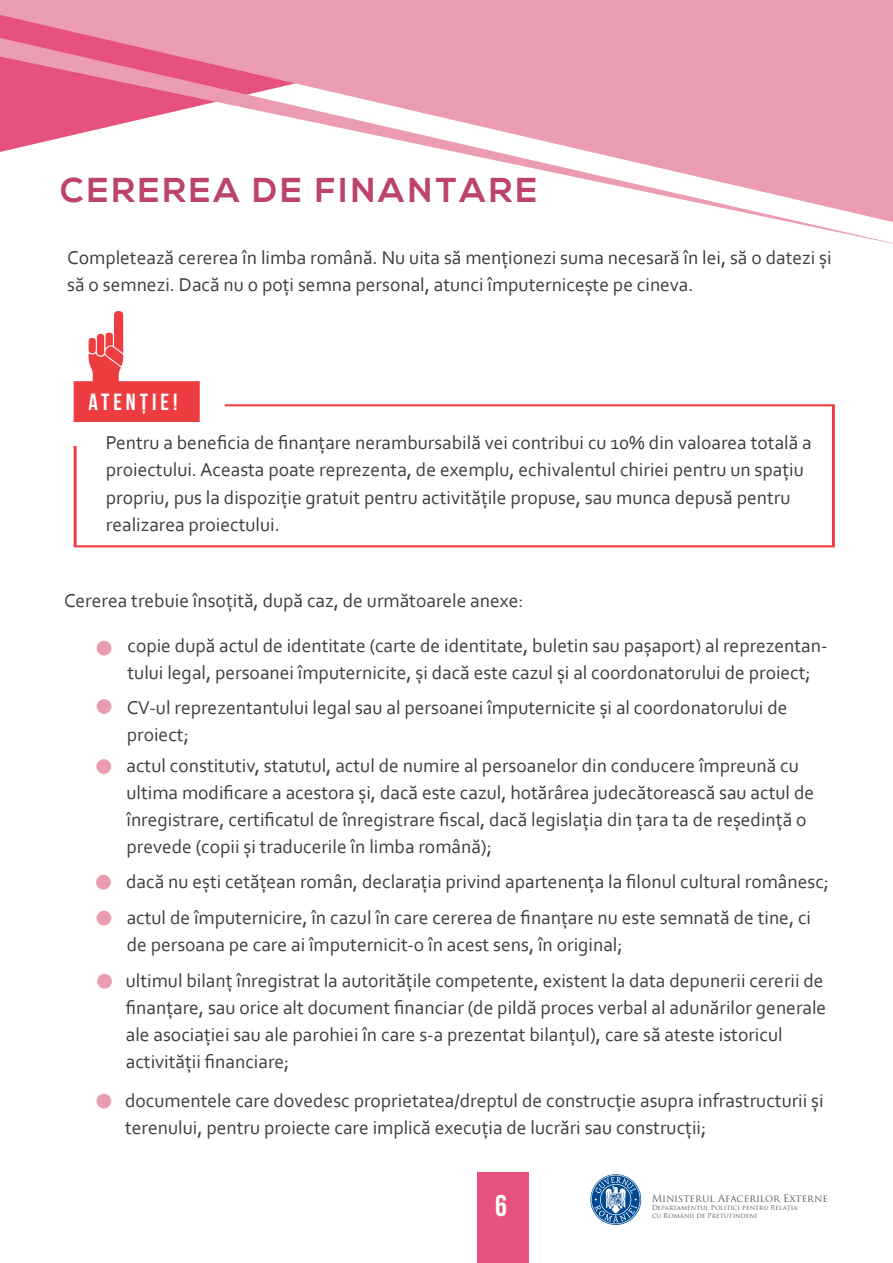
<style>
.page{position:relative;width:893px;height:1263px;background:#fff}
.page>*{position:absolute;margin:0;border:0;box-sizing:border-box;transform-origin:0 0}
.t1{font:700 34.5px "Nexa";letter-spacing:.09em;color:#bc436a}
.t2{font:30px "Bebas Neue";color:#fff}
.t3{font:23.4px "Bebas Neue";letter-spacing:.17em;color:#fff}
.t4{font:19.5px/27px "Corbel";color:#3e3e3f}
.t5{font:10.05px "Trajan Pro";color:#57585a}
.t6{font:6.6px/7.9px "Trajan Pro";color:#57585a}
</style>
<div class="page">
<svg style="left:590px;top:1174px;width:52px;height:51px"></svg>
<div style="left:477px;top:1173px;width:51px;height:90px;background:#e6527d"></div>
<svg style="left:0;top:0;width:893px;height:226px;fill:#ec9cb0"></svg>
<div style="left:97px;top:641px;width:14px;height:14px;background:#ec9cb0;border-radius:50%"></div>
<div style="left:97px;top:699px;width:14px;height:15px;background:#ec9cb0;border-radius:50%"></div>
<div style="left:96px;top:759px;width:15px;height:15px;background:#ec9cb0;border-radius:50%"></div>
<div style="left:96px;top:875px;width:15px;height:14px;background:#ec9cb0;border-radius:50%"></div>
<div style="left:97px;top:911px;width:14px;height:14px;background:#ec9cb0;border-radius:50%"></div>
<div style="left:97px;top:974px;width:15px;height:15px;background:#ec9cb0;border-radius:50%"></div>
<div style="left:96px;top:1094px;width:15px;height:14px;background:#ec9cb0;border-radius:50%"></div>
<svg style="left:74px;top:404px;width:761px;height:143px"></svg>
<svg style="left:74px;top:311px;width:126px;height:111px"></svg>
<h1 class="t1" style="left:60px;top:170px;width:478px">CEREREA DE FINANTARE</h1>
<p class="t4" style="left:67px;top:244px;width:766px">Completează cererea în limba română. Nu uita să menţionezi suma necesară în lei, să o datezi și să o semnezi. Dacă nu o poţi semna personal, atunci împuternicește pe cineva.</p>
<p class="t3" style="left:89px;top:389px;width:91px">ATENȚIE!</p>
<p class="t4" style="left:106px;top:429px;width:707px">Pentru a beneficia de finanţare nerambursabilă vei contribui cu 10% din valoarea totală a proiectului. Aceasta poate reprezenta, de exemplu, echivalentul chiriei pentru un spaţiu propriu, pus la dispoziţie gratuit pentru activităţile propuse, sau munca depusă pentru realizarea proiectului.</p>
<p class="t4" style="left:64px;top:586px;width:461px">Cererea trebuie însoţită, după caz, de următoarele anexe:</p>
<p class="t4" style="left:127px;top:632px;width:702px">copie după actul de identitate (carte de identitate, buletin sau pașaport) al reprezentan&shy;tului legal, persoanei împuternicite, și dacă este cazul și al coordonatorului de proiect;</p>
<p class="t4" style="left:127px;top:693px;width:662px">CV-ul reprezentantului legal sau al persoanei împuternicite și al coordonatorului de proiect;</p>
<p class="t4" style="left:127px;top:752px;width:689px">actul constitutiv, statutul, actul de numire al persoanelor din conducere împreună cu ultima modificare a acestora și, dacă este cazul, hotărârea judecătorească sau actul de înregistrare, certificatul de înregistrare fiscal, dacă legislaţia din ţara ta de reședinţă o prevede (copii și traducerile în limba română);</p>
<p class="t4" style="left:126px;top:863px;width:704px;line-height:36px">dacă nu ești cetăţean român, declaraţia privind apartenenţa la filonul cultural românesc; actul de împuternicire, în cazul în care cererea de finanţare nu este semnată de tine, ci</p>
<p class="t4" style="left:126px;top:926px;width:699px;line-height:36.2px">de persoana pe care ai împuternicit-o în acest sens, în original;<br>ultimul bilanţ înregistrat la autorităţile competente, existent la data depunerii cererii de</p>
<p class="t4" style="left:126px;top:993px;width:702px">finanţare, sau orice alt document financiar (de pildă proces verbal al adunărilor generale ale asociaţiei sau ale parohiei în care s-a prezentat bilanţul), care să ateste istoricul activităţii financiare;</p>
<p class="t4" style="left:125px;top:1086px;width:700px">documentele care dovedesc proprietatea/dreptul de construcţie asupra infrastructurii și terenului, pentru proiecte care implică execuţia de lucrări sau construcţii;</p>
<h2 class="t2" style="left:495px;top:1189px;width:13px">6</h2>
<p class="t5" style="left:652px;top:1192px;width:178px">Ministerul Afacerilor Externe</p>
<p class="t6" style="left:652px;top:1203px;width:147px">Departamentul Politici pentru Relaţia cu Românii de Pretutindeni</p>
</div>
